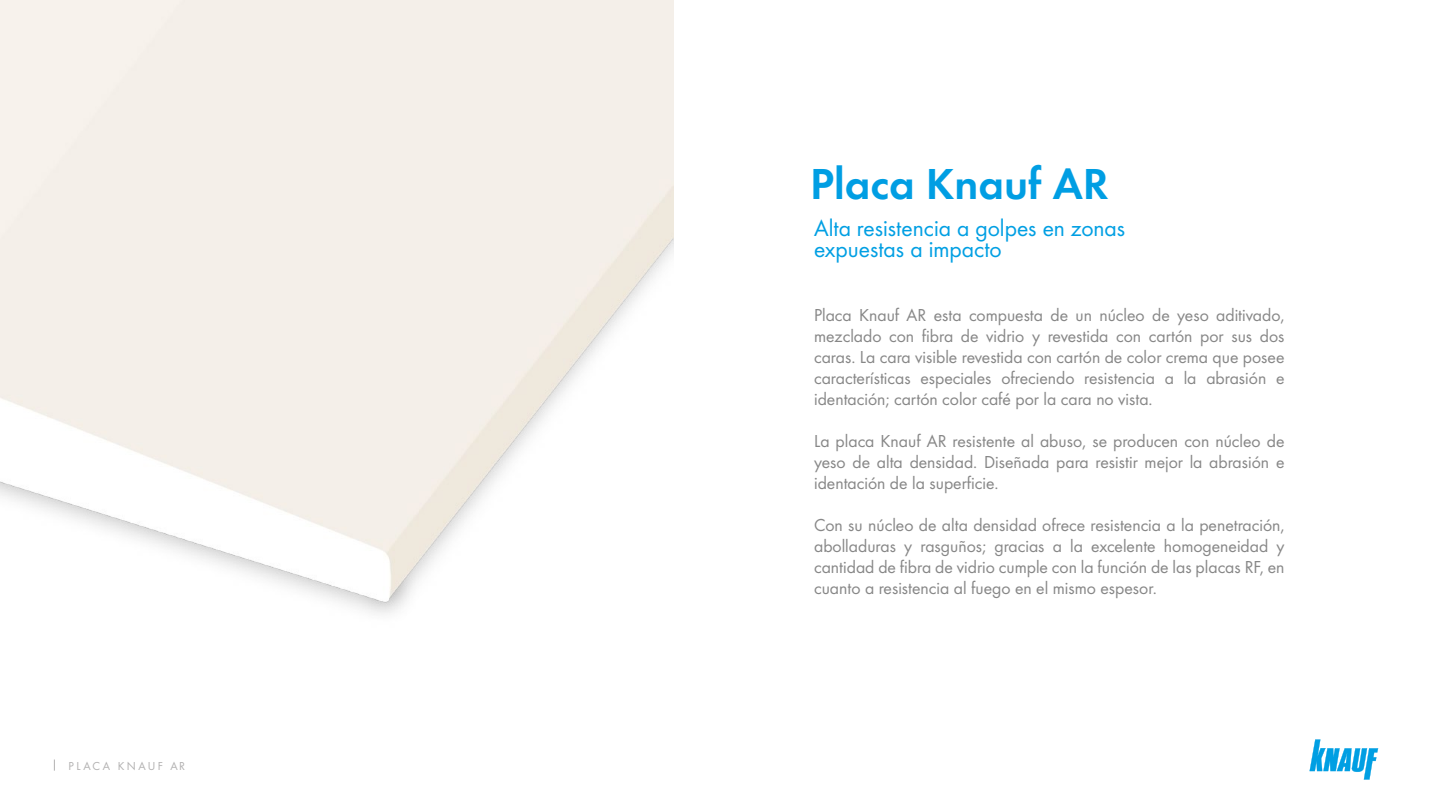
<style>
.page{position:relative;width:1440px;height:810px;background:#fff}
.page>*{position:absolute;margin:0;border:0;box-sizing:border-box;transform-origin:0 0}
.t1{font:45px "Futura Dem";color:#009ee3}
.t2{font:24px/21px "Futura Boo";color:#009fe3}
.t3{font:18px/21px "Futura Boo";color:#878787;text-align:justify}
.t4{font:12px "Futura Boo";letter-spacing:.2em;color:#b2b1b1}
</style>
<div class="page">
<svg style="left:1310px;top:739px;width:68px;height:41px"></svg>
<p class="t4" style="left:69px;top:758px;width:118px">PLACA KNAUF AR</p>
<h1 class="t1" style="left:810px;top:151px;width:300px">Placa Knauf AR</h1>
<h2 class="t2" style="left:814px;top:218px;width:313px">Alta resistencia a golpes en zonas expuestas a impacto</h2>
<p class="t3" style="left:814px;top:305px;width:472px">Placa Knauf AR esta compuesta de un núcleo de yeso aditivado, mezclado con fibra de vidrio y revestida con cartón por sus dos caras. La cara visible revestida con cartón de color crema que posee características especiales ofreciendo resistencia a la abrasión e identación; cartón color café por la cara no vista.</p>
<p class="t3" style="left:814px;top:431px;width:472px">La placa Knauf AR resistente al abuso, se producen con núcleo de yeso de alta densidad. Diseñada para resistir mejor la abrasión e identación de la superficie.</p>
<p class="t3" style="left:814px;top:515px;width:472px">Con su núcleo de alta densidad ofrece resistencia a la penetración, abolladuras y rasguños; gracias a la excelente homogeneidad y cantidad de fibra de vidrio cumple con la función de las placas RF, en cuanto a resistencia al fuego en el mismo espesor.</p>
</div>
